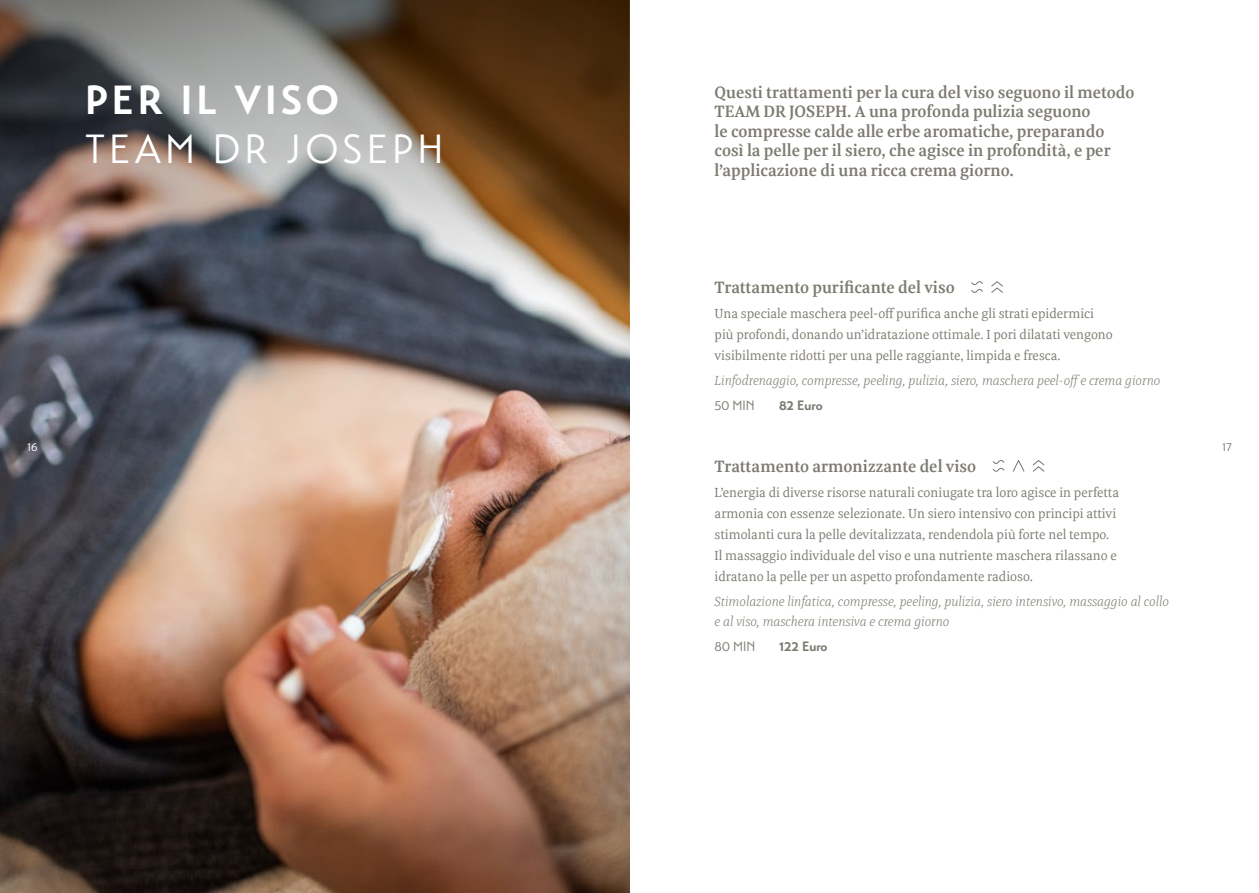
<style>
.page{position:relative;width:1259px;height:893px;background:#fff}
.page>*{position:absolute;margin:0;border:0;box-sizing:border-box;transform-origin:0 0}
.t1{font:40.5px "Transat Standard";letter-spacing:.1em;color:#fff}
.t2{font:700 40.5px "Transat";letter-spacing:.1em;color:#fff}
.t3{font:600 16.5px/19.5px "Meret Pro";color:#7d7a71}
.t4{font:13.5px/21px "Meret Pro";color:#7d7a71}
.t5{font:italic 300 13.5px/19.5px "Meret Pro";color:#7d7a71}
.t6{font:700 13.5px "Transat";color:#7d7a71}
.t7{font:13.5px "Transat Standard";color:#7d7a71}
.t8{font:12px "Transat Standard";color:#fff}
.t9{font:12px "Transat Standard";color:#7d7a71}
</style>
<div class="page">
<img style="left:0;top:0;width:629px;height:893px">
<svg style="left:971px;top:281px;width:12px;height:12px"></svg>
<svg style="left:991px;top:281px;width:12px;height:12px"></svg>
<svg style="left:992px;top:460px;width:13px;height:12px"></svg>
<svg style="left:1012px;top:460px;width:13px;height:12px"></svg>
<svg style="left:1032px;top:460px;width:13px;height:12px"></svg>
<h1 class="t2" style="left:85px;top:76px;width:255px">PER IL VISO</h1>
<h1 class="t1" style="left:85px;top:125px;width:360px">TEAM DR JOSEPH</h1>
<p class="t3" style="left:714px;top:82px;width:421px">Questi trattamenti per la cura del viso seguono il metodo TEAM DR JOSEPH. A una profonda pulizia seguono<br>le compresse calde alle erbe aromatiche, preparando così la pelle per il siero, che agisce in profondità, e per l’applicazione di una ricca crema giorno.</p>
<p class="t3" style="left:714px;top:277px;width:242px">Trattamento purificante del viso</p>
<p class="t4" style="left:714px;top:303px;width:400px">Una speciale maschera peel-off purifica anche gli strati epidermici più profondi, donando un’idratazione ottimale. I pori dilatati vengono visibilmente ridotti per una pelle raggiante, limpida e fresca.</p>
<p class="t5" style="left:714px;top:371px;width:447px">Linfodrenaggio, compresse, peeling, pulizia, siero, maschera peel-offe crema giorno</p>
<p class="t7" style="left:714px;top:398px;width:42px">50 MIN</p>
<p class="t6" style="left:779px;top:397px;width:45px">82 Euro</p>
<p class="t8" style="left:27px;top:440px;width:12px">16</p>
<p class="t9" style="left:1222px;top:440px;width:11px">17</p>
<p class="t3" style="left:714px;top:456px;width:263px">Trattamento armonizzante del viso</p>
<p class="t4" style="left:714px;top:482px;width:406px">L’energia di diverse risorse naturali coniugate tra loro agisce in perfetta armonia con essenze selezionate. Un siero intensivo con principi attivi stimolanti cura la pelle devitalizzata, rendendola più forte nel tempo.<br>Il massaggio individuale del viso e una nutriente maschera rilassano e idratano la pelle per un aspetto profondamente radioso.</p>
<p class="t5" style="left:714px;top:592px;width:456px">Stimolazione linfatica, compresse, peeling, pulizia, siero intensivo, massaggio al collo e al viso, maschera intensiva e crema giorno</p>
<p class="t7" style="left:714px;top:638px;width:42px">80 MIN</p>
<p class="t6" style="left:779px;top:638px;width:50px">122 Euro</p>
</div>
